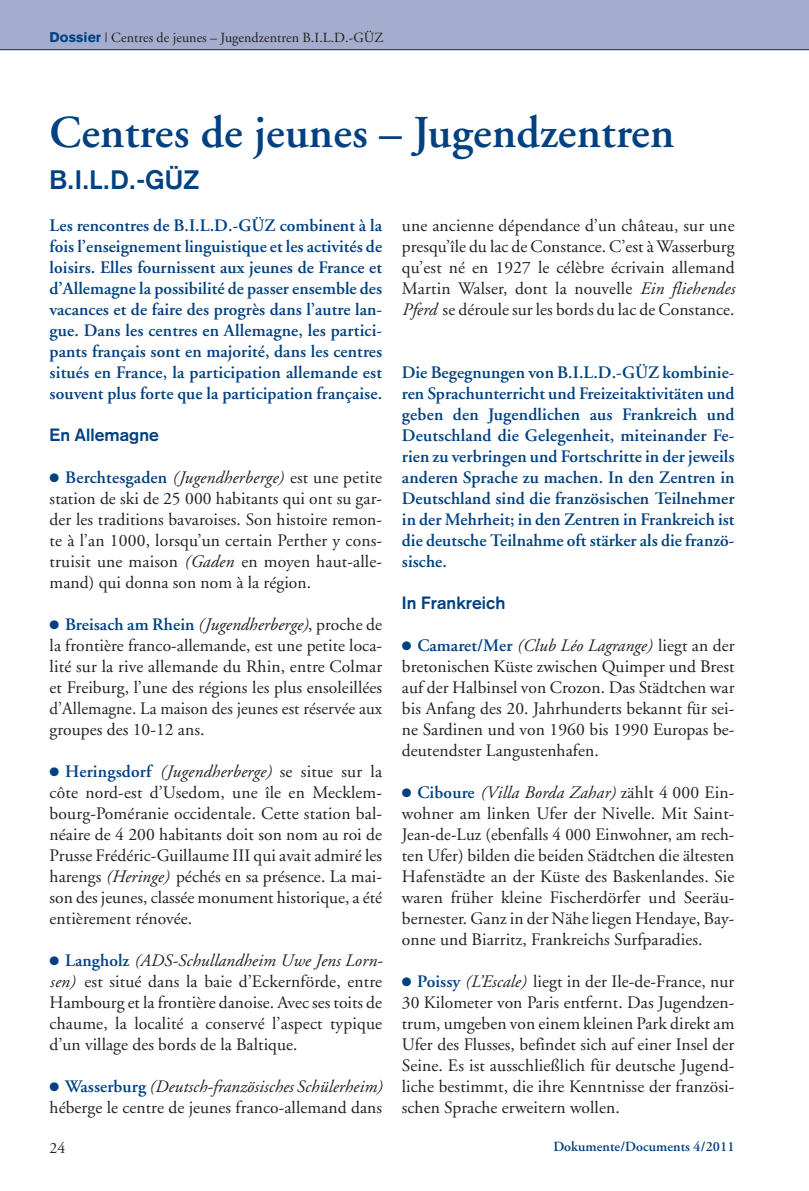
<style>
.page{position:relative;width:809px;height:1191px;background:#fff}
.page>*{position:absolute;margin:0;border:0;box-sizing:border-box;transform-origin:0 0}
.t1{font:600 45.5px "Adobe Garamond";letter-spacing:.005em;color:#014181}
.t2{font:700 26.25px "Akzidenz Grotesk";color:#014181}
.t3{font:17.5px/21px "Adobe Garamond";letter-spacing:.005em;color:#231f20;text-align:justify}
.t4{font:600 17.5px/21px "Adobe Garamond";letter-spacing:.005em;color:#014181;text-align:justify}
.t5{font:700 17.5px "Akzidenz Grotesk";letter-spacing:.005em;color:#014181}
.t6{font:15.75px "Adobe Garamond";color:#231f20}
.t7{font:14px "Adobe Garamond";letter-spacing:.005em;color:#231f20}
.t8{font:600 14px "Adobe Garamond";letter-spacing:.005em;color:#014181}
.s1{font-family:"Akzidenz Grotesk BE";font-weight:700;color:#014181}
.s2{color:#014181}
.s3{font-weight:600;color:#014181}
.s4{font-style:italic}
</style>
<div class="page">
<div style="left:0;top:0;width:809px;height:50px;background:#a4adcd"></div>
<hr style="left:0;top:49px;width:809px;height:1px;background:#014181">
<p class="t7" style="left:50px;top:32px;width:335px"><span class="s1">Dossier</span> | Centres de jeunes – Jugendzentren B.I.L.D.-GÜZ</p>
<h1 class="t1" style="left:50px;top:114px;width:626px">Centres de jeunes – Jugendzentren</h1>
<h2 class="t2" style="left:50px;top:170px;width:151px">B.I.L.D.-GÜZ</h2>
<p class="t4" style="left:50px;top:216px;width:334px">Les rencontres de B.I.L.D.-GÜZ combinent à la fois l’enseignement linguistique et les activités de loisirs. Elles fournissent aux jeunes de France et d’Allemagne la possibilité de passer ensemble des vacances et de faire des progrès dans l’autre lan&shy;gue. Dans les centres en Allemagne, les partici&shy;pants français sont en majorité, dans les centres situés en France, la participation allemande est souvent plus forte que la participation française.</p>
<p class="t5" style="left:50px;top:429px;width:111px">En Allemagne</p>
<p class="t3" style="left:50px;top:468px;width:334px"><span class="s2">●</span> <span class="s3">Berchtesgaden</span> <span class="s4">(Jugendherberge)</span> est une petite station de ski de 25 000 habitants qui ont su gar&shy;der les traditions bavaroises. Son histoire remon&shy;te à l’an 1000, lorsqu’un certain Perther y cons&shy;truisit une maison <span class="s4">(Gaden</span> en moyen haut-alle&shy;mand) qui donna son nom à la région.</p>
<p class="t3" style="left:50px;top:615px;width:334px"><span class="s2">●</span> <span class="s3">Breisach am Rhein</span> <span class="s4">(Jugendherberge)</span>, proche de la frontière franco-allemande, est une petite loca&shy;lité sur la rive allemande du Rhin, entre Colmar et Freiburg, l’une des régions les plus ensoleillées d’Allemagne. La maison des jeunes est réservée aux groupes des 10-12 ans.</p>
<p class="t3" style="left:50px;top:762px;width:334px"><span class="s2">●</span> <span class="s3">Heringsdorf</span> <span class="s4">(Jugendherberge)</span> se situe sur la côte nord-est d’Usedom, une île en Mecklem&shy;bourg-Poméranie occidentale. Cette station bal&shy;néaire de 4 200 habitants doit son nom au roi de Prusse Frédéric-Guillaume III qui avait admiré les harengs <span class="s4">(Heringe)</span> péchés en sa présence. La mai&shy;son des jeunes, classée monument historique, a été entièrement rénovée.</p>
<p class="t3" style="left:50px;top:951px;width:335px"><span class="s2">●</span> <span class="s3">Langholz</span> <span class="s4">(ADS-Schullandheim Uwe Jens Lorn&shy;sen)</span> est situé dans la baie d’Eckernförde, entre Hambourg et la frontière danoise. Avec ses toits de chaume, la localité a conservé l’aspect typique d’un village des bords de la Baltique.</p>
<p class="t3" style="left:50px;top:1077px;width:334px"><span class="s2">●</span> <span class="s3">Wasserburg</span> <span class="s4">(Deutsch-französisches Schülerheim) </span>héberge le centre de jeunes franco-allemand dans</p>
<p class="t3" style="left:402px;top:216px;width:334px">une ancienne dépendance d’un château, sur une presqu’île du lac de Constance. C’est à Wasserburg qu’est né en 1927 le célèbre écrivain allemand Martin Walser, dont la nouvelle <span class="s4">Ein fliehendes Pferd</span> se déroule sur les bords du lac de Constance.</p>
<p class="t4" style="left:402px;top:363px;width:334px">Die Begegnungen von B.I.L.D.-GÜZ kombinie&shy;ren Sprachunterricht und Freizeitaktivitäten und geben den Jugendlichen aus Frankreich und Deutschland die Gelegenheit, miteinander Fe&shy;rien zu verbringen und Fortschritte in der jeweils anderen Sprache zu machen. In den Zentren in Deutschland sind die französischen Teilnehmer in der Mehrheit; in den Zentren in Frankreich ist die deutsche Teilnahme oft stärker als die franzö&shy;sische.</p>
<p class="t5" style="left:402px;top:597px;width:105px">In Frankreich</p>
<p class="t3" style="left:402px;top:636px;width:334px"><span class="s2">●</span> <span class="s3">Camaret/Mer</span> <span class="s4">(Club Léo Lagrange)</span> liegt an der bretonischen Küste zwischen Quimper und Brest auf der Halbinsel von Crozon. Das Städtchen war bis Anfang des 20. Jahrhunderts bekannt für sei&shy;ne Sardinen und von 1960 bis 1990 Europas be&shy;deutendster Langustenhafen.</p>
<p class="t3" style="left:402px;top:783px;width:334px"><span class="s2">●</span> <span class="s3">Ciboure</span> <span class="s4">(Villa Borda Zahar)</span> zählt 4 000 Ein&shy;wohner am linken Ufer der Nivelle. Mit Saint-Jean-de-Luz (ebenfalls 4 000 Einwohner, am rech&shy;ten Ufer) bilden die beiden Städtchen die ältesten Hafenstädte an der Küste des Baskenlandes. Sie waren früher kleine Fischerdörfer und Seeräu&shy;bernester. Ganz in der Nähe liegen Hendaye, Bay&shy;onne und Biarritz, Frankreichs Surfparadies.</p>
<p class="t3" style="left:402px;top:972px;width:334px"><span class="s2">●</span> <span class="s3">Poissy</span> <span class="s4">(L’Escale)</span> liegt in der Ile-de-France, nur 30 Kilometer von Paris entfernt. Das Jugendzen&shy;trum, umgeben von einem kleinen Park direkt am Ufer des Flusses, befindet sich auf einer Insel der Seine. Es ist ausschließlich für deutsche Jugend&shy;liche bestimmt, die ihre Kenntnisse der französi&shy;schen Sprache erweitern wollen.</p>
<p class="t6" style="left:50px;top:1141px;width:17px">24</p>
<p class="t8" style="left:553px;top:1141px;width:183px">Dokumente/Documents 4/2011</p>
</div>
